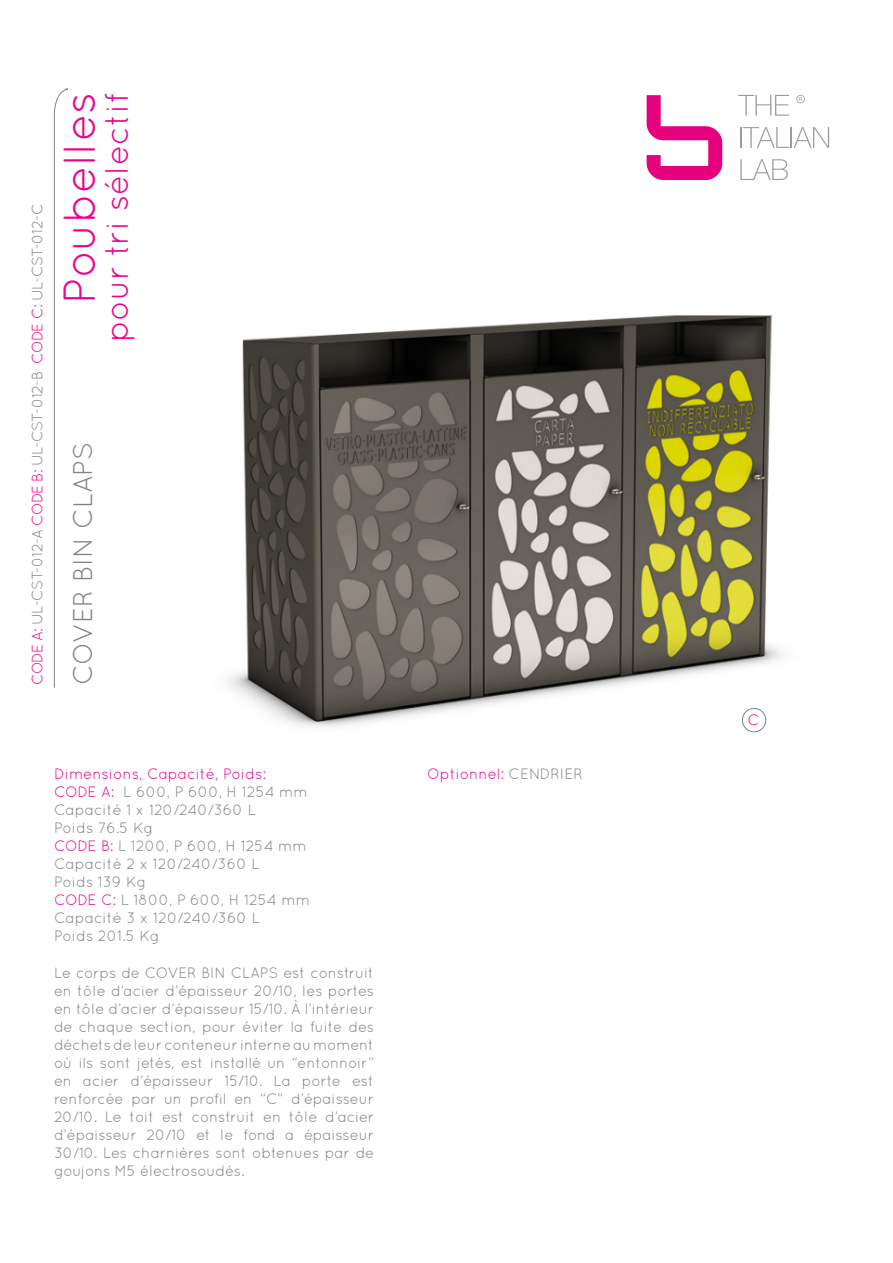
<style>
.page{position:relative;width:893px;height:1263px;background:#fff}
.page>*{position:absolute;margin:0;border:0;box-sizing:border-box;transform-origin:0 0}
.t1{font:45px "Quicksand";color:#ed028c}
.t2{font:33px "Quicksand";color:#ed028c}
.t3{font:27px "Quicksand";color:#808285}
.t4{font:15px/18px "Quicksand";letter-spacing:-.01em;color:#808285;text-align:justify}
.t5{font:15px/18px "Quicksand";color:#ed028c}
.t6{font:15px "Quicksand";letter-spacing:-.05em;color:#808285}
.t7{font:300 15px "Regencie";color:#ed028c}
.s1{color:#ed028c}
.s2{color:#ed0286}
.s3{color:#808285}
</style>
<div class="page">
<img style="left:53px;top:282px;width:729px;height:451px">
<svg style="left:738px;top:95px;width:51px;height:21px"></svg>
<hr style="left:740px;top:127px;width:2px;height:21px;background:#9b9999">
<svg style="left:743px;top:127px;width:86px;height:21px"></svg>
<svg style="left:740px;top:159px;width:48px;height:21px"></svg>
<svg style="left:647px;top:95px;width:75px;height:85px"></svg>
<svg style="left:796px;top:95px;width:9px;height:8px"></svg>
<svg style="left:54px;top:88px;width:21px;height:600px"></svg>
<div style="left:742px;top:708px;width:24px;height:24px;border:1px solid #808285;border-radius:50%"></div>
<p class="t6" style="left:29px;top:685px;width:483px;rotate:-90deg"><span class="s1">CODE A:</span> UL-CST-012-A <span class="s1">CODE B:</span> UL-CST-012-B <span class="s1">CODE C:</span> UL-CST-012-C</p>
<p class="t1" style="left:54px;top:303px;width:213px;rotate:-90deg">Poubelles</p>
<p class="t2" style="left:98px;top:342px;width:252px;rotate:-90deg">pour tri sélectif</p>
<p class="t3" style="left:67px;top:685px;width:245px;rotate:-90deg">COVER BIN CLAPS</p>
<p class="t5" style="left:54px;top:765px;width:255px">Dimensions, Capacité, Poids:<br><span class="s2">CODE A:</span> <span class="s3">L 600, P 600, H 1254 mm</span></p>
<p class="t4" style="left:54px;top:801px;width:204px">Capacité 1 x 120/240/360 L</p>
<p class="t4" style="left:54px;top:819px;width:101px">Poids 76.5 Kg</p>
<p class="t4" style="left:54px;top:837px;width:254px"><span class="s2">CODE B:</span> L 1200, P 600, H 1254 mm</p>
<p class="t4" style="left:54px;top:855px;width:207px">Capacité 2 x 120/240/360 L</p>
<p class="t4" style="left:54px;top:873px;width:94px">Poids 139 Kg</p>
<p class="t4" style="left:54px;top:891px;width:257px"><span class="s2">CODE C:</span> L 1800, P 600, H 1254 mm</p>
<p class="t4" style="left:54px;top:909px;width:208px">Capacité 3 x 120/240/360 L</p>
<p class="t4" style="left:54px;top:927px;width:107px">Poids 201.5 Kg</p>
<p class="t4" style="left:54px;top:963px;width:322px">Le corps de COVER BIN CLAPS est construit en tôle d’acier d’épaisseur 20/10, les portes en tôle d’acier d’épaisseur 15/10. À l’intérieur de chaque section, pour éviter la fuite des déchets de leur conteneur interne au moment où ils sont jetés, est installé un “entonnoir” en acier d’épaisseur 15/10. La porte est renforcée par un profil en “C” d’épaisseur 20/10. Le toit est construit en tôle d’acier d’épaisseur 20/10 et le fond a épaisseur 30/10. Les charnières sont obtenues par de goujons M5 électrosoudés.</p>
<p class="t5" style="left:427px;top:765px;width:157px">Optionnel: <span class="s3">CENDRIER</span></p>
<p class="t7" style="left:748px;top:710px;width:12px">C</p>
</div>
